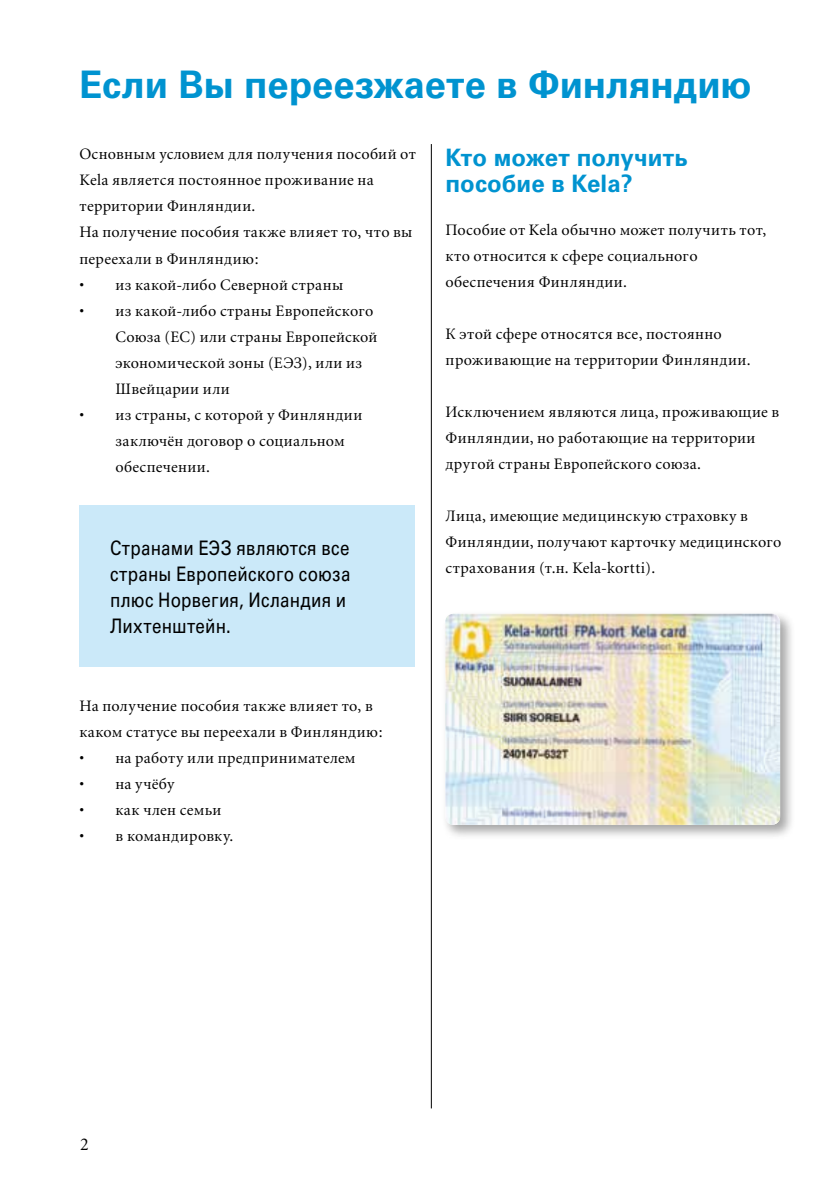
<style>
.page{position:relative;width:840px;height:1191px;background:#fff}
.page>*{position:absolute;margin:0;border:0;box-sizing:border-box;transform-origin:0 0}
.t1{font:700 38px "Univers Cyr";color:#0093d0}
.t2{font:700 24px/26px "Univers Cyr";color:#0093d0}
.t3{font:20px/26px "Univers Cyr";letter-spacing:.015em;color:#000;scale:.85 1}
.t4{font:18px "Minion";color:#000}
.t5{font:16px/26px "Minion Cyr";letter-spacing:.02em;color:#000}
</style>
<div class="page">
<div style="left:79px;top:505px;width:336px;height:162px;background:#cbe9f9"></div>
<hr style="left:431px;top:144px;width:1px;height:964px;background:#000">
<div style="left:441px;top:610px;width:353px;height:230px;background:#000;opacity:.35"></div>
<img style="left:445px;top:613px;width:334px;height:212px">
<h1 class="t1" style="left:79px;top:62px;width:673px">Если Вы переезжаете в Финляндию</h1>
<p class="t5" style="left:79px;top:141px;width:338px">Основным условием для получения пособий от Kela является постоянное проживание на территории Финляндии.<br>На получение пособия также влияет то, что вы переехали в Финляндию:</p>
<p class="t5" style="left:79px;top:271px;width:265px">• из какой-либо Северной страны</p>
<p class="t5" style="left:115px;top:297px;width:263px;text-indent:-36px">• из какой-либо страны Европейского<br>Союза (ЕС) или страны Европейской экономической зоны (ЕЭЗ), или из<br>Швейцарии или</p>
<p class="t5" style="left:115px;top:401px;width:248px;text-indent:-36px">• из страны, с которой у Финляндии заключён договор о социальном обеспечении.</p>
<p class="t3" style="left:110px;top:535px;width:284px">Странами ЕЭЗ являются все страны Европейского союза плюс Норвегия, Исландия и<br>Лихтенштейн.</p>
<p class="t5" style="left:79px;top:693px;width:304px">На получение пособия также влияет то, в каком статусе вы переехали в Финляндию:</p>
<p class="t5" style="left:79px;top:745px;width:277px">• на работу или предпринимателем</p>
<p class="t5" style="left:79px;top:771px;width:96px">• на учёбу</p>
<p class="t5" style="left:79px;top:797px;width:143px">• как член семьи</p>
<p class="t5" style="left:79px;top:823px;width:155px">• в командировку.</p>
<h2 class="t2" style="left:445px;top:145px;width:243px">Кто может получить пособие в Kela?</h2>
<p class="t5" style="left:445px;top:217px;width:322px">Пособие от Kela обычно может получить тот, кто относится к сфере социального обеспечения Финляндии.</p>
<p class="t5" style="left:445px;top:321px;width:306px">К этой сфере относятся все, постоянно проживающие на территории Финляндии.</p>
<p class="t5" style="left:445px;top:399px;width:335px">Исключением являются лица, проживающие в<br>Финляндии, но работающие на территории другой страны Европейского союза.</p>
<p class="t5" style="left:445px;top:503px;width:337px">Лица, имеющие медицинскую страховку в<br>Финляндии, получают карточку медицинского страхования (т.н. Kela-kortti).</p>
<p class="t4" style="left:80px;top:1135px;width:10px">2</p>
</div>
